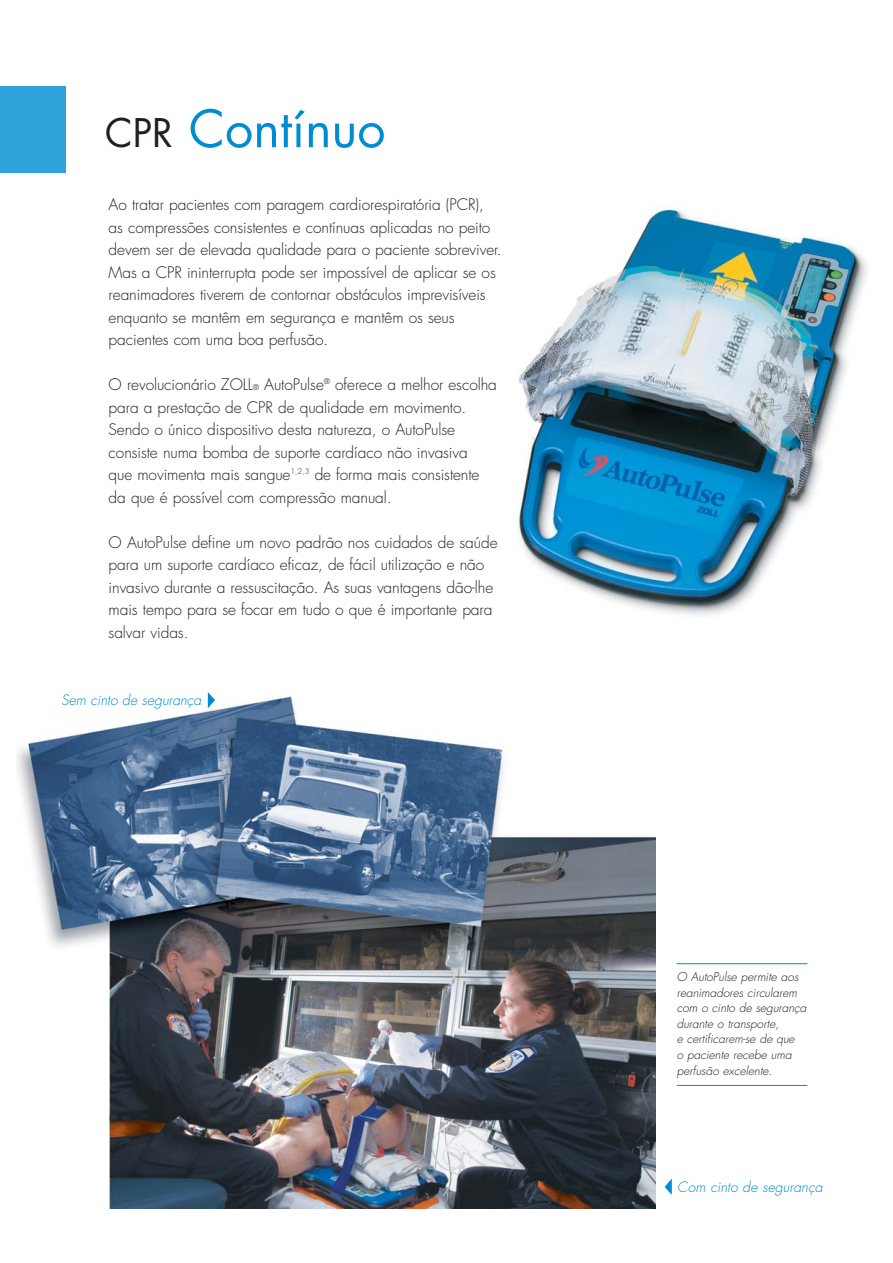
<style>
.page{position:relative;width:893px;height:1263px;background:#fff}
.page>*{position:absolute;margin:0;border:0;box-sizing:border-box;transform-origin:0 0}
.t1{font:50.25px "Futura";color:#008cd2}
.t2{font:300 15.6px/22.5px "Futura";letter-spacing:-.005em;color:#231f20}
.t3{font:italic 300 14.1px "Futura";color:#008cd2}
.t4{font:italic 300 11.85px/15.6px "Futura";color:#231f20}
.s1{font-size:38.4px;color:#231f20}
.s2{font-size:7.8px}
</style>
<div class="page">
<img style="left:17px;top:692px;width:638px;height:517px">
<div style="left:0;top:86px;width:66px;height:86px;background:#31a3dc"></div>
<img style="left:518px;top:204px;width:349px;height:412px">
<hr style="left:677px;top:963px;width:130px;height:1px;background:#008cd2">
<hr style="left:677px;top:1085px;width:130px;height:1px;background:#008cd2">
<svg style="left:664px;top:1179px;width:8px;height:16px"></svg>
<svg style="left:208px;top:692px;width:7px;height:16px"></svg>
<h1 class="t1" style="left:105px;top:106px;width:282px"><span class="s1">CPR</span> Contínuo</h1>
<p class="t2" style="left:109px;top:195px;width:394px">Ao tratar pacientes com paragem cardiorespiratória (PCR), as compressões consistentes e contínuas aplicadas no peito devem ser de elevada qualidade para o paciente sobreviver.<br>Mas a CPR ininterrupta pode ser impossível de aplicar se os reanimadores tiverem de contornar obstáculos imprevisíveis enquanto se mantêm em segurança e mantêm os seus pacientes com uma boa perfusão.</p>
<p class="t2" style="left:109px;top:375px;width:390px">O revolucionário ZOLL<span class="s2">®</span> AutoPulse<sup>®</sup> oferece a melhor escolha para a prestação de CPR de qualidade em movimento.<br>Sendo o único dispositivo desta natureza, o AutoPulse consiste numa bomba de suporte cardíaco não invasiva<br>que movimenta mais sangue<sup>1,2,3</sup> de forma mais consistente da que é possível com compressão manual.</p>
<p class="t2" style="left:109px;top:532px;width:390px">O AutoPulse define um novo padrão nos cuidados de saúde para um suporte cardíaco eficaz, de fácil utilização e não invasivo durante a ressuscitação. As suas vantagens dão-lhe mais tempo para se focar em tudo o que é importante para salvar vidas.</p>
<p class="t3" style="left:61px;top:694px;width:144px">Sem cinto de segurança</p>
<p class="t4" style="left:677px;top:970px;width:133px">O AutoPulse permite aos reanimadores circularem com o cinto de segurança durante o transporte,<br>e certificarem-se de que<br>o paciente recebe uma perfusão excelente.</p>
<p class="t3" style="left:677px;top:1180px;width:149px">Com cinto de segurança</p>
</div>
